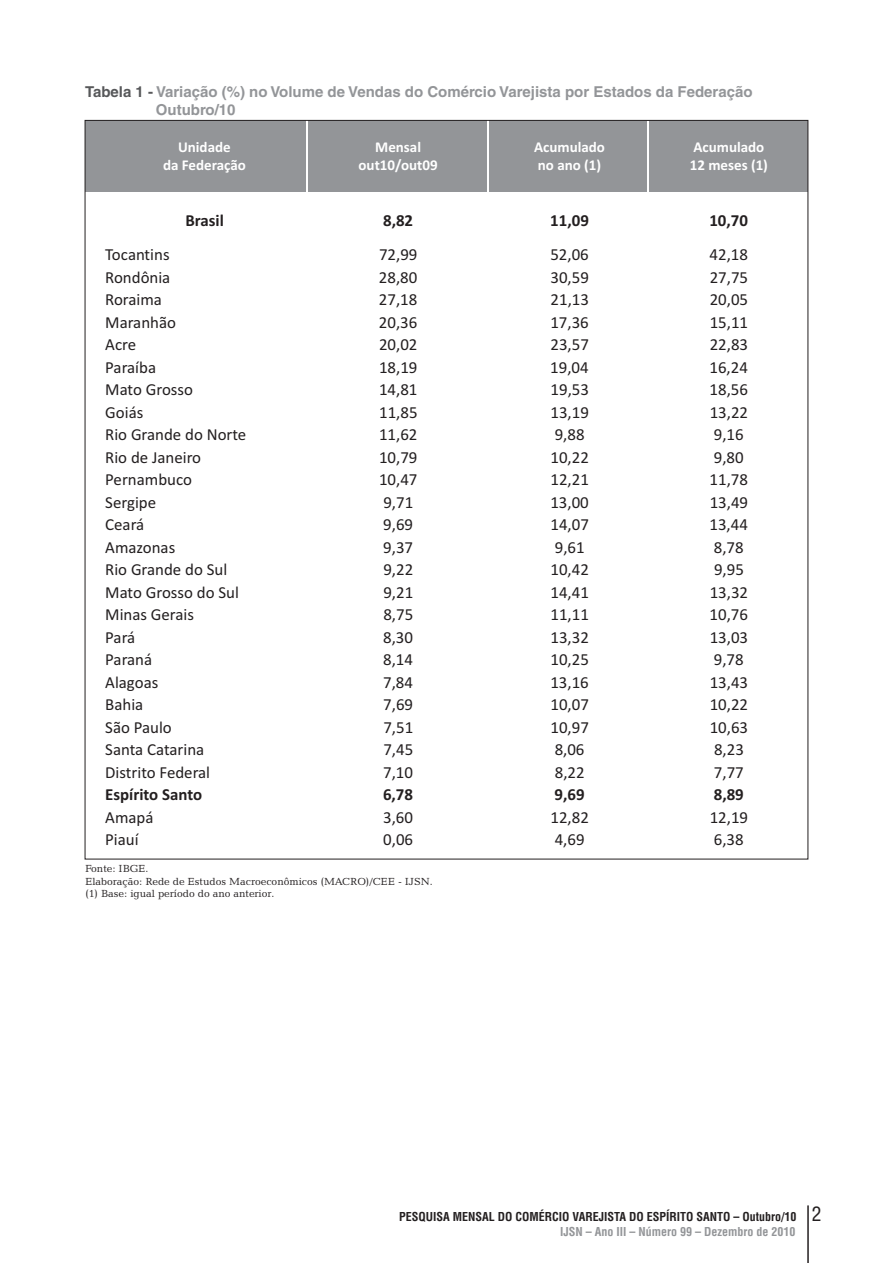
<style>
.page{position:relative;width:893px;height:1263px;background:#fff}
.page>*{position:absolute;margin:0;border:0;box-sizing:border-box;transform-origin:0 0}
.t1{font:16.8px "Calibri";color:#231f20}
.t2{font:700 16.8px "Calibri";color:#231f20}
.t3{font:700 15px/17.9px "Helvetica LT";color:#939598}
.t4{font:700 15px/18.3px "Calibri";color:#fff;text-align:center}
.t5{font:700 condensed 12px "Helvetica LT";color:#231f20}
.t6{font:700 condensed 12px "Helvetica LT";color:#939598}
.t7{font:10.5px/12.6px "Candida BT";color:#231f20}
.s1{color:#57585a}
.s2{font-weight:400;font-size:19.5px}
</style>
<div class="page">
<hr style="left:808px;top:1205px;width:1px;height:58px;background:#231f20">
<div style="left:85px;top:120px;width:723px;height:72px;background:#939598"></div>
<hr style="left:307px;top:120px;width:1px;height:743px;background:#fff">
<hr style="left:488px;top:120px;width:1px;height:743px;background:#fff">
<hr style="left:647px;top:121px;width:1px;height:742px;background:#fff">
<p class="t3" style="left:156px;top:84px;width:598px;text-indent:-71px"><span class="s1">Tabela 1 -</span> Variação (%) no Volume de Vendas do Comércio Varejista por Estados da Federação<br>Outubro/10</p>
<p class="t4" style="left:163px;top:139px;width:84px">Unidade<br>da Federação</p>
<p class="t4" style="left:359px;top:139px;width:81px">Mensal out10/out09</p>
<p class="t4" style="left:534px;top:139px;width:72px;text-align:left">Acumulado no ano (1)</p>
<p class="t4" style="left:690px;top:139px;width:80px;text-align:left">Acumulado<br>12 meses (1)</p>
<p class="t2" style="left:185px;top:213px;width:40px">Brasil</p>
<p class="t2" style="left:383px;top:213px;width:32px">8,82</p>
<p class="t2" style="left:550px;top:213px;width:40px">11,09</p>
<p class="t2" style="left:709px;top:213px;width:40px">10,70</p>
<p class="t1" style="left:105px;top:248px;width:66px">Tocantins</p>
<p class="t1" style="left:379px;top:248px;width:40px">72,99</p>
<p class="t1" style="left:550px;top:248px;width:40px">52,06</p>
<p class="t1" style="left:710px;top:248px;width:40px">42,18</p>
<p class="t1" style="left:105px;top:270px;width:67px">Rondônia</p>
<p class="t1" style="left:379px;top:270px;width:40px">28,80</p>
<p class="t1" style="left:550px;top:270px;width:40px">30,59</p>
<p class="t1" style="left:710px;top:270px;width:40px">27,75</p>
<p class="t1" style="left:105px;top:293px;width:58px">Roraima</p>
<p class="t1" style="left:379px;top:293px;width:40px">27,18</p>
<p class="t1" style="left:551px;top:293px;width:40px">21,13</p>
<p class="t1" style="left:710px;top:293px;width:40px">20,05</p>
<p class="t1" style="left:105px;top:315px;width:72px">Maranhão</p>
<p class="t1" style="left:379px;top:315px;width:40px">20,36</p>
<p class="t1" style="left:550px;top:315px;width:40px">17,36</p>
<p class="t1" style="left:710px;top:315px;width:40px">15,11</p>
<p class="t1" style="left:105px;top:338px;width:32px">Acre</p>
<p class="t1" style="left:379px;top:338px;width:40px">20,02</p>
<p class="t1" style="left:550px;top:338px;width:40px">23,57</p>
<p class="t1" style="left:710px;top:338px;width:40px">22,83</p>
<p class="t1" style="left:105px;top:360px;width:52px">Paraíba</p>
<p class="t1" style="left:379px;top:360px;width:40px">18,19</p>
<p class="t1" style="left:550px;top:360px;width:40px">19,04</p>
<p class="t1" style="left:709px;top:360px;width:40px">16,24</p>
<p class="t1" style="left:105px;top:383px;width:89px">Mato Grosso</p>
<p class="t1" style="left:379px;top:383px;width:40px">14,81</p>
<p class="t1" style="left:551px;top:383px;width:40px">19,53</p>
<p class="t1" style="left:710px;top:383px;width:40px">18,56</p>
<p class="t1" style="left:105px;top:405px;width:40px">Goiás</p>
<p class="t1" style="left:379px;top:405px;width:40px">11,85</p>
<p class="t1" style="left:550px;top:405px;width:40px">13,19</p>
<p class="t1" style="left:710px;top:405px;width:40px">13,22</p>
<p class="t1" style="left:105px;top:428px;width:143px">Rio Grande do Norte</p>
<p class="t1" style="left:379px;top:428px;width:40px">11,62</p>
<p class="t1" style="left:555px;top:428px;width:31px">9,88</p>
<p class="t1" style="left:714px;top:428px;width:31px">9,16</p>
<p class="t1" style="left:105px;top:450px;width:97px">Rio de Janeiro</p>
<p class="t1" style="left:379px;top:450px;width:40px">10,79</p>
<p class="t1" style="left:550px;top:450px;width:40px">10,22</p>
<p class="t1" style="left:714px;top:450px;width:31px">9,80</p>
<p class="t1" style="left:105px;top:473px;width:88px">Pernambuco</p>
<p class="t1" style="left:379px;top:473px;width:40px">10,47</p>
<p class="t1" style="left:550px;top:473px;width:40px">12,21</p>
<p class="t1" style="left:710px;top:473px;width:40px">11,78</p>
<p class="t1" style="left:105px;top:495px;width:52px">Sergipe</p>
<p class="t1" style="left:383px;top:495px;width:31px">9,71</p>
<p class="t1" style="left:550px;top:495px;width:40px">13,00</p>
<p class="t1" style="left:710px;top:495px;width:40px">13,49</p>
<p class="t1" style="left:105px;top:518px;width:41px">Ceará</p>
<p class="t1" style="left:383px;top:518px;width:31px">9,69</p>
<p class="t1" style="left:550px;top:518px;width:40px">14,07</p>
<p class="t1" style="left:709px;top:518px;width:40px">13,44</p>
<p class="t1" style="left:105px;top:540px;width:72px">Amazonas</p>
<p class="t1" style="left:383px;top:540px;width:31px">9,37</p>
<p class="t1" style="left:555px;top:540px;width:31px">9,61</p>
<p class="t1" style="left:714px;top:540px;width:31px">8,78</p>
<p class="t1" style="left:105px;top:563px;width:124px">Rio Grande do Sul</p>
<p class="t1" style="left:383px;top:563px;width:31px">9,22</p>
<p class="t1" style="left:550px;top:563px;width:40px">10,42</p>
<p class="t1" style="left:714px;top:563px;width:31px">9,95</p>
<p class="t1" style="left:105px;top:585px;width:135px">Mato Grosso do Sul</p>
<p class="t1" style="left:383px;top:585px;width:31px">9,21</p>
<p class="t1" style="left:550px;top:585px;width:40px">14,41</p>
<p class="t1" style="left:710px;top:585px;width:40px">13,32</p>
<p class="t1" style="left:105px;top:608px;width:90px">Minas Gerais</p>
<p class="t1" style="left:383px;top:608px;width:31px">8,75</p>
<p class="t1" style="left:550px;top:608px;width:40px">11,11</p>
<p class="t1" style="left:710px;top:608px;width:40px">10,76</p>
<p class="t1" style="left:105px;top:630px;width:32px">Pará</p>
<p class="t1" style="left:383px;top:630px;width:31px">8,30</p>
<p class="t1" style="left:550px;top:630px;width:40px">13,32</p>
<p class="t1" style="left:710px;top:630px;width:40px">13,03</p>
<p class="t1" style="left:105px;top:653px;width:48px">Paraná</p>
<p class="t1" style="left:383px;top:653px;width:31px">8,14</p>
<p class="t1" style="left:551px;top:653px;width:40px">10,25</p>
<p class="t1" style="left:714px;top:653px;width:31px">9,78</p>
<p class="t1" style="left:105px;top:675px;width:55px">Alagoas</p>
<p class="t1" style="left:383px;top:675px;width:31px">7,84</p>
<p class="t1" style="left:550px;top:675px;width:40px">13,16</p>
<p class="t1" style="left:710px;top:675px;width:40px">13,43</p>
<p class="t1" style="left:105px;top:698px;width:40px">Bahia</p>
<p class="t1" style="left:383px;top:698px;width:31px">7,69</p>
<p class="t1" style="left:550px;top:698px;width:40px">10,07</p>
<p class="t1" style="left:710px;top:698px;width:40px">10,22</p>
<p class="t1" style="left:105px;top:720px;width:68px">São Paulo</p>
<p class="t1" style="left:383px;top:720px;width:31px">7,51</p>
<p class="t1" style="left:550px;top:720px;width:40px">10,97</p>
<p class="t1" style="left:710px;top:720px;width:40px">10,63</p>
<p class="t1" style="left:105px;top:743px;width:101px">Santa Catarina</p>
<p class="t1" style="left:383px;top:743px;width:31px">7,45</p>
<p class="t1" style="left:555px;top:743px;width:31px">8,06</p>
<p class="t1" style="left:714px;top:743px;width:31px">8,23</p>
<p class="t1" style="left:105px;top:765px;width:106px">Distrito Federal</p>
<p class="t1" style="left:383px;top:765px;width:31px">7,10</p>
<p class="t1" style="left:555px;top:765px;width:31px">8,22</p>
<p class="t1" style="left:714px;top:765px;width:31px">7,77</p>
<p class="t2" style="left:105px;top:788px;width:98px">Espírito Santo</p>
<p class="t2" style="left:383px;top:788px;width:32px">6,78</p>
<p class="t2" style="left:555px;top:788px;width:32px">9,69</p>
<p class="t2" style="left:714px;top:788px;width:32px">8,89</p>
<p class="t1" style="left:105px;top:810px;width:50px">Amapá</p>
<p class="t1" style="left:383px;top:810px;width:31px">3,60</p>
<p class="t1" style="left:550px;top:810px;width:40px">12,82</p>
<p class="t1" style="left:710px;top:810px;width:40px">12,19</p>
<p class="t1" style="left:105px;top:833px;width:35px">Piauí</p>
<p class="t1" style="left:383px;top:833px;width:31px">0,06</p>
<p class="t1" style="left:555px;top:833px;width:31px">4,69</p>
<p class="t1" style="left:714px;top:833px;width:31px">6,38</p>
<p class="t7" style="left:85px;top:863px;width:349px">Fonte: IBGE.<br>Elaboração: Rede de Estudos Macroeconômicos (MACRO)/CEE - IJSN. (1) Base: igual período do ano anterior.</p>
<p class="t5" style="left:399px;top:1211px;width:424px">PESQUISA MENSAL DO COMÉRCIO VAREJISTA DO ESPÍRITO SANTO – Outubro/10 <span class="s2">2</span></p>
<p class="t6" style="left:560px;top:1227px;width:237px">IJSN – Ano III – Número 99 – Dezembro de 2010</p>
</div>
